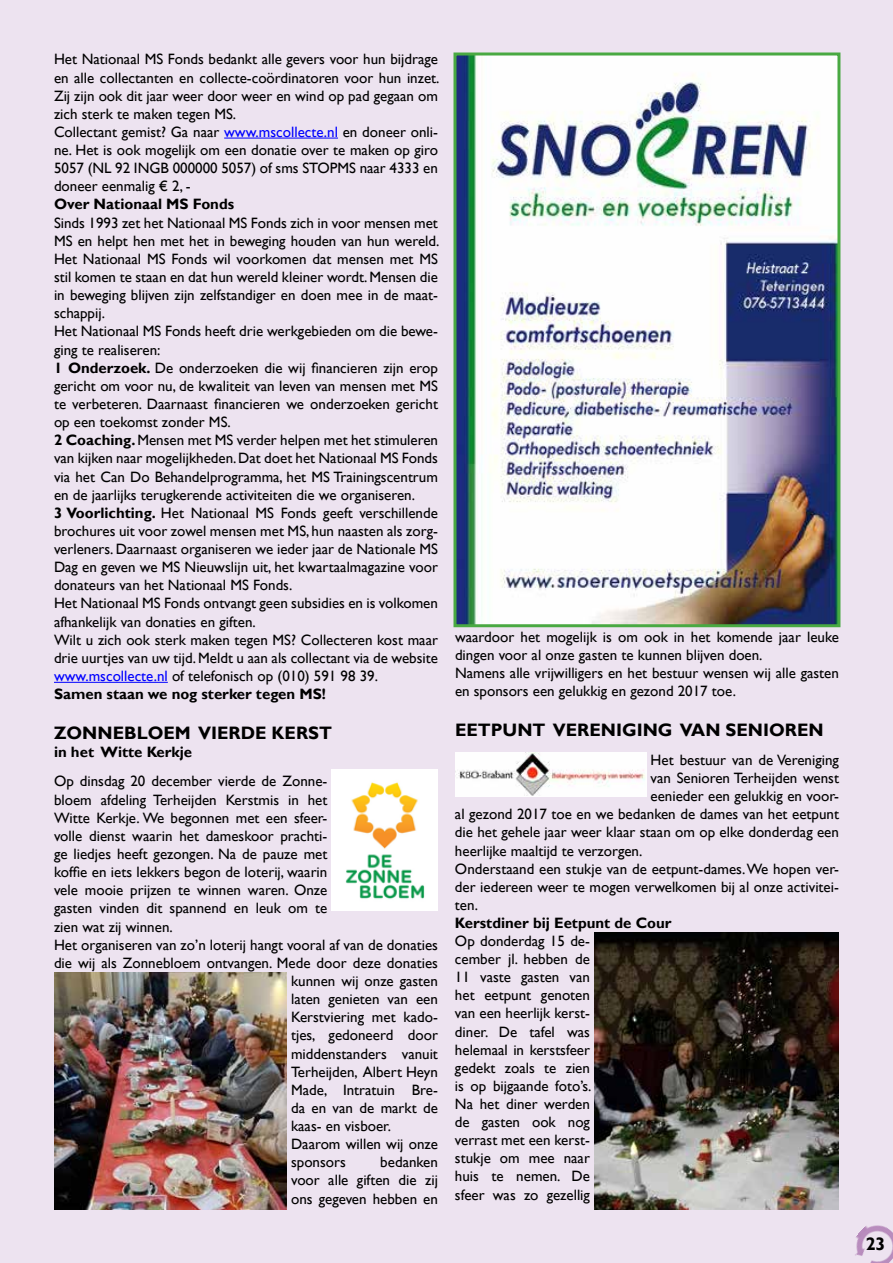
<style>
.page{position:relative;width:893px;height:1263px;background:#ede3f0}
.page>*{position:absolute;margin:0;border:0;box-sizing:border-box;transform-origin:0 0}
.t1{font:700 18px "Gill Sans";color:#000}
.t2{font:15px/18.1px "Gill Sans";color:#000}
.t3{font:700 15px "Gill Sans";color:#000}
.s1{color:#00f}
.s2{font-weight:700}
</style>
<div class="page">
<img style="left:855px;top:1225px;width:38px;height:38px">
<hr style="left:224px;top:138px;width:114px;height:1px;background:#00f">
<hr style="left:54px;top:682px;width:114px;height:1px;background:#00f">
<img style="left:457px;top:56px;width:379px;height:567px">
<div style="left:453px;top:52px;width:387px;height:575px;border:3px solid #49a942"></div>
<img style="left:332px;top:770px;width:106px;height:140px">
<img style="left:54px;top:972px;width:233px;height:237px">
<img style="left:455px;top:753px;width:191px;height:43px">
<img style="left:594px;top:932px;width:245px;height:277px">
<p class="t2" style="left:54px;top:51px;width:387px">Het Nationaal MS Fonds bedankt alle gevers voor hun bijdrage en alle collectanten en collecte-coördinatoren voor hun inzet.<br>Zij zijn ook dit jaar weer door weer en wind op pad gegaan om zich sterk te maken tegen MS.<br>Collectant gemist? Ga naar <span class="s1">www.mscollecte.nl</span> en doneer onli&shy;ne. Het is ook mogelijk om een donatie over te maken op giro 5057 (NL 92 INGB 000000 5057) of sms STOPMS naar 4333 en doneer eenmalig € 2, -</p>
<p class="t3" style="left:54px;top:195px;width:182px">Over Nationaal MS Fonds</p>
<p class="t2" style="left:54px;top:214px;width:387px">Sinds 1993 zet het Nationaal MS Fonds zich in voor mensen met MS en helpt hen met het in beweging houden van hun wereld.<br>Het Nationaal MS Fonds wil voorkomen dat mensen met MS stil komen te staan en dat hun wereld kleiner wordt. Mensen die in beweging blijven zijn zelfstandiger en doen mee in de maat&shy;schappij.<br>Het Nationaal MS Fonds heeft drie werkgebieden om die bewe&shy;ging te realiseren:<br><span class="s2">1 Onderzoek.</span> De onderzoeken die wij financieren zijn erop gericht om voor nu, de kwaliteit van leven van mensen met MS te verbeteren. Daarnaast financieren we onderzoeken gericht op een toekomst zonder MS.<br><span class="s2">2 Coaching.</span> Mensen met MS verder helpen met het stimuleren van kijken naar mogelijkheden. Dat doet het Nationaal MS Fonds via het Can Do Behandelprogramma, het MS Trainingscentrum en de jaarlijks terugkerende activiteiten die we organiseren.<br><span class="s2">3 Voorlichting.</span> Het Nationaal MS Fonds geeft verschillende brochures uit voor zowel mensen met MS, hun naasten als zorg&shy;verleners. Daarnaast organiseren we ieder jaar de Nationale MS Dag en geven we MS Nieuwslijn uit, het kwartaalmagazine voor donateurs van het Nationaal MS Fonds.<br>Het Nationaal MS Fonds ontvangt geen subsidies en is volkomen afhankelijk van donaties en giften.<br>Wilt u zich ook sterk maken tegen MS? Collecteren kost maar drie uurtjes van uw tijd. Meldt u aan als collectant via de website <span class="s1">www.mscollecte.nl</span> of telefonisch op (010) 591 98 39.<br><span class="s2">Samen staan we nog sterker tegen MS!</span></p>
<p class="t1" style="left:54px;top:722px;width:279px">ZONNEBLOEM VIERDE KERST</p>
<p class="t3" style="left:54px;top:743px;width:140px">in het Witte Kerkje</p>
<p class="t2" style="left:54px;top:773px;width:275px">Op dinsdag 20 december vierde de Zonne-</p>
<p class="t2" style="left:54px;top:791px;width:275px">bloem afdeling Terheijden Kerstmis in het</p>
<p class="t2" style="left:54px;top:809px;width:275px">Witte Kerkje. We begonnen met een sfeer-</p>
<p class="t2" style="left:54px;top:827px;width:275px">volle dienst waarin het dameskoor prachti-</p>
<p class="t2" style="left:54px;top:845px;width:275px">ge liedjes heeft gezongen. Na de pauze met</p>
<p class="t2" style="left:54px;top:863px;width:275px">koffie en iets lekkers begon de loterij, waarin</p>
<p class="t2" style="left:54px;top:881px;width:275px">vele mooie prijzen te winnen waren. Onze</p>
<p class="t2" style="left:54px;top:899px;width:275px">gasten vinden dit spannend en leuk om te</p>
<p class="t2" style="left:54px;top:918px;width:120px">zien wat zij winnen.</p>
<p class="t2" style="left:54px;top:936px;width:385px">Het organiseren van zo’n loterij hangt vooral af van de donaties</p>
<p class="t2" style="left:54px;top:954px;width:385px">die wij als Zonnebloem ontvangen. Mede door deze donaties</p>
<p class="t2" style="left:291px;top:972px;width:148px">kunnen wij onze gasten</p>
<p class="t2" style="left:291px;top:990px;width:148px">laten genieten van een</p>
<p class="t2" style="left:291px;top:1008px;width:147px">Kerstviering met kadoo</p>
<p class="t2" style="left:291px;top:1026px;width:148px">tjes, gedoneerd door</p>
<p class="t2" style="left:291px;top:1045px;width:148px">middenstanders vanuit</p>
<p class="t2" style="left:291px;top:1063px;width:148px">Terheijden, Albert Heyn</p>
<p class="t2" style="left:291px;top:1081px;width:148px">Made, Intratuin Bre-</p>
<p class="t2" style="left:291px;top:1099px;width:148px">da en van de markt de</p>
<p class="t2" style="left:291px;top:1117px;width:101px">kaas- en visboer.</p>
<p class="t2" style="left:291px;top:1135px;width:148px">Daarom willen wij onze</p>
<p class="t2" style="left:291px;top:1153px;width:56px">sponsors</p>
<p class="t2" style="left:291px;top:1153px;width:148px;text-align:justify;text-indent:89px">bedanken voor alle giften die zij ons gegeven hebben en</p>
<p class="t2" style="left:455px;top:628px;width:385px">waardoor het mogelijk is om ook in het komende jaar leuke dingen voor al onze gasten te kunnen blijven doen.<br>Namens alle vrijwilligers en het bestuur wensen wij alle gasten en sponsors een gelukkig en gezond 2017 toe.</p>
<p class="t1" style="left:455px;top:719px;width:370px">EETPUNT VERENIGING VAN SENIOREN</p>
<p class="t2" style="left:651px;top:751px;width:190px">Het bestuur van de Vereniging</p>
<p class="t2" style="left:651px;top:769px;width:190px">van Senioren Terheijden wenst</p>
<p class="t2" style="left:651px;top:787px;width:190px">eenieder een gelukkig en voor-</p>
<p class="t2" style="left:455px;top:805px;width:385px">al gezond 2017 toe en we bedanken de dames van het eetpunt</p>
<p class="t2" style="left:455px;top:823px;width:385px">die het gehele jaar weer klaar staan om op elke donderdag een</p>
<p class="t2" style="left:455px;top:842px;width:189px">heerlijke maaltijd te verzorgen.</p>
<p class="t2" style="left:455px;top:860px;width:385px">Onderstaand een stukje van de eetpunt-dames. We hopen ver-</p>
<p class="t2" style="left:455px;top:878px;width:385px">der iedereen weer te mogen verwelkomen bij al onze activitei-</p>
<p class="t2" style="left:455px;top:896px;width:24px">ten.</p>
<p class="t3" style="left:455px;top:914px;width:218px">Kerstdiner bij Eetpunt de Cour</p>
<p class="t2" style="left:455px;top:932px;width:138px;text-align:justify">Op donderdag 15 de&shy;cember jl. hebben de 11 vaste gasten van het eetpunt genoten van een heerlijk kerst&shy;diner. De tafel was helemaal in kerstsfeer gedekt zoals te zien is op bijgaande foto’s.<br>Na het diner werden de gasten ook nog verrast met een kerst&shy;stukje om mee naar huis te nemen. De sfeer was zo gezellig</p>
<p class="t1" style="left:866px;top:1233px;width:21px">23</p>
</div>
